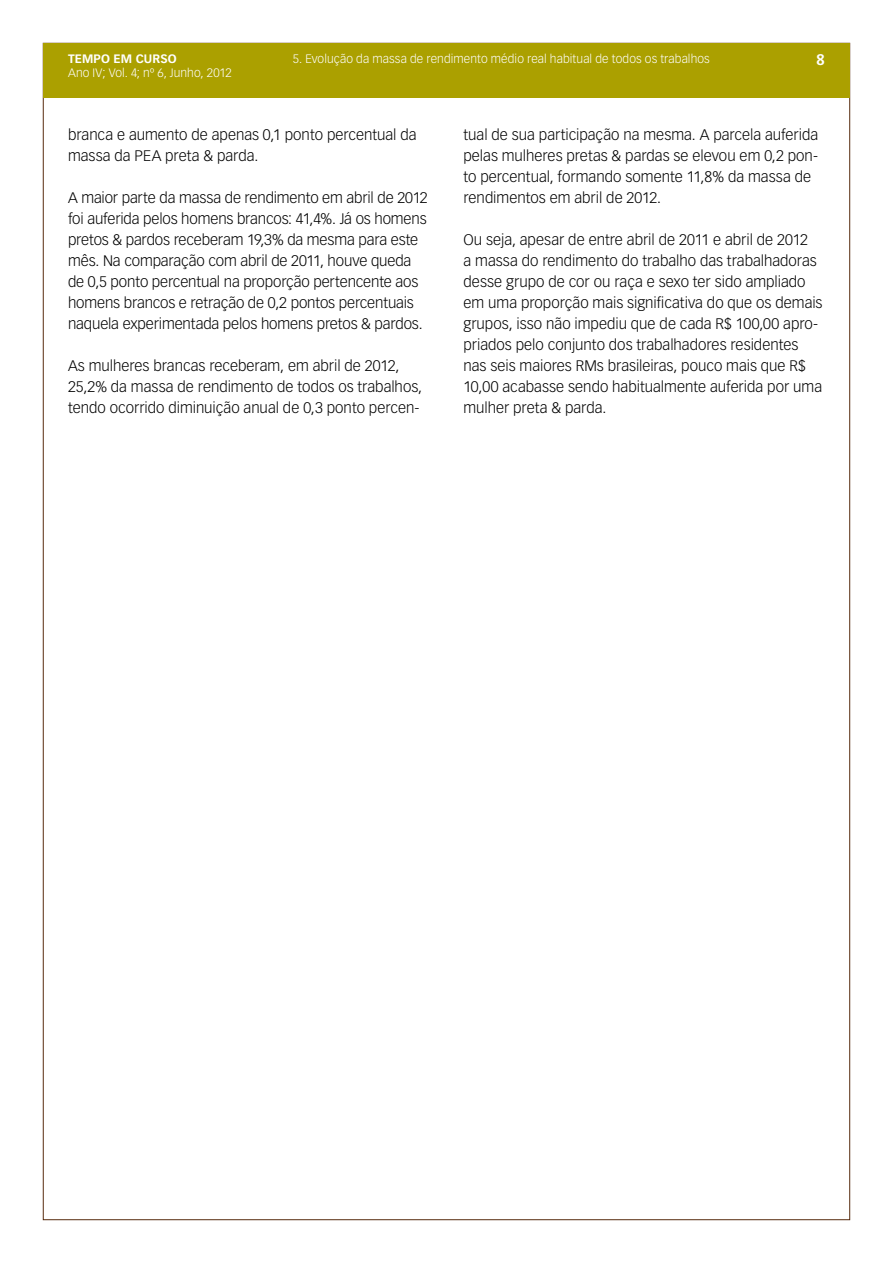
<style>
.page{position:relative;width:893px;height:1263px;background:#fff}
.page>*{position:absolute;margin:0;border:0;box-sizing:border-box;transform-origin:0 0}
.t1{font:300 15px/21px "Vectora LT Std";color:#000}
.t2{font:700 15px "Vectora LT Std";color:#fff}
.t3{font:300 12px "Vectora LT Std";letter-spacing:.01em;color:#fff}
.t4{font:700 12px "Vectora LT Std";letter-spacing:.01em;color:#fff}
</style>
<div class="page">
<div style="left:43px;top:43px;width:806px;height:55px;background:#aba000"></div>
<p class="t3" style="left:293px;top:52px;width:418px">5. Evolução da massa de rendimento médio real habitual de todos os trabalhos</p>
<p class="t4" style="left:68px;top:51px;width:110px">TEMPO EM CURSO</p>
<p class="t2" style="left:816px;top:51px;width:10px">8</p>
<p class="t3" style="left:68px;top:66px;width:165px">Ano IV; Vol. 4; nº 6, Junho, 2012</p>
<p class="t1" style="left:68px;top:124px;width:350px">branca e aumento de apenas 0,1 ponto percentual da massa da PEA preta &amp; parda.</p>
<p class="t1" style="left:68px;top:187px;width:361px">A maior parte da massa de rendimento em abril de 2012 foi auferida pelos homens brancos: 41,4%. Já os homens pretos &amp; pardos receberam 19,3% da mesma para este mês. Na comparação com abril de 2011, houve queda de 0,5 ponto percentual na proporção pertencente aos homens brancos e retração de 0,2 pontos percentuais naquela experimentada pelos homens pretos &amp; pardos.</p>
<p class="t1" style="left:68px;top:355px;width:356px">As mulheres brancas receberam, em abril de 2012,<br>25,2% da massa de rendimento de todos os trabalhos, tendo ocorrido diminuição anual de 0,3 ponto percen-</p>
<p class="t1" style="left:463px;top:124px;width:356px">tual de sua participação na mesma. A parcela auferida pelas mulheres pretas &amp; pardas se elevou em 0,2 pon&shy;to percentual, formando somente 11,8% da massa de rendimentos em abril de 2012.</p>
<p class="t1" style="left:463px;top:229px;width:361px">Ou seja, apesar de entre abril de 2011 e abril de 2012<br>a massa do rendimento do trabalho das trabalhadoras desse grupo de cor ou raça e sexo ter sido ampliado em uma proporção mais significativa do que os demais grupos, isso não impediu que de cada R$ 100,00 apro&shy;priados pelo conjunto dos trabalhadores residentes nas seis maiores RMs brasileiras, pouco mais que R$ 10,00 acabasse sendo habitualmente auferida por uma mulher preta &amp; parda.</p>
</div>
